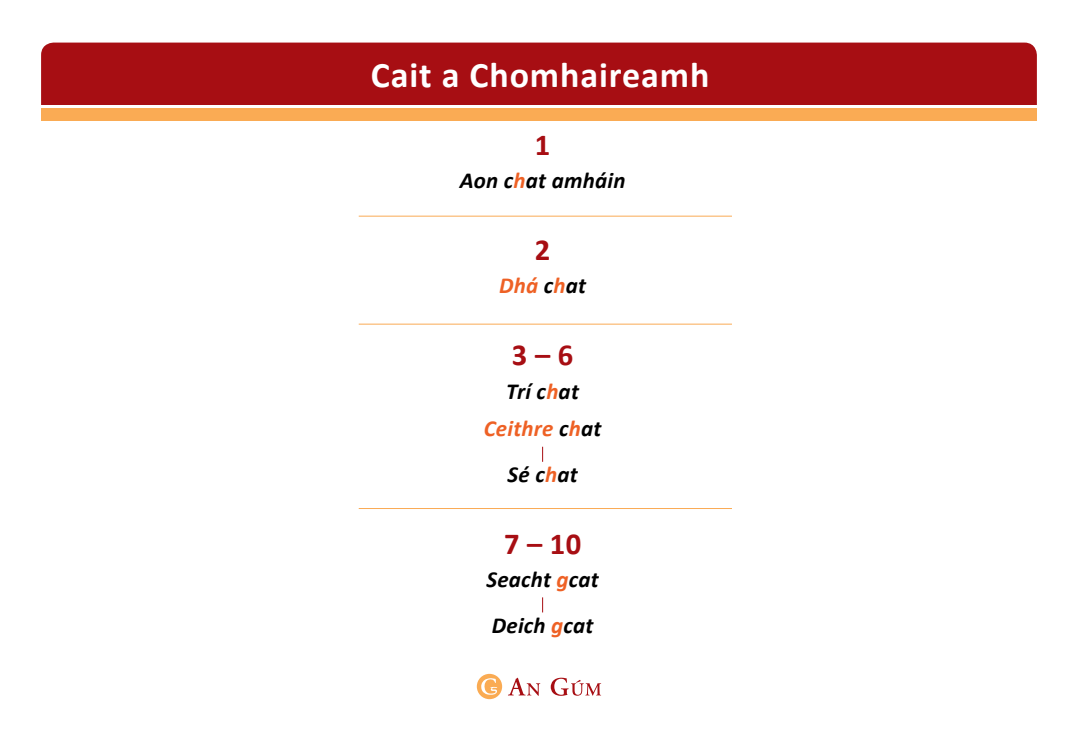
<style>
.page{position:relative;width:1078px;height:738px;background:#fff}
.page>*{position:absolute;margin:0;border:0;box-sizing:border-box;transform-origin:0 0}
.t1{font:700 36px "Calibri";letter-spacing:.025em;color:#fff}
.t2{font:700 30.55px "Calibri";color:#a70e13}
.t3{font:italic 700 22.95px/37.9px "Calibri";letter-spacing:.01em;color:#000;text-align:center}
.t4{font:italic 700 22.95px "Calibri";letter-spacing:.01em;color:#ee6125}
.s1{color:#ee6125}
.s2{color:#000}
</style>
<div class="page">
<div style="left:41px;top:43px;width:995px;height:88px;background:#a70e13;border-radius:13px"></div>
<div style="left:22px;top:105px;width:1029px;height:30px;background:#fff"></div>
<div style="left:41px;top:108px;width:995px;height:13px;background:#faab54"></div>
<hr style="left:358px;top:215px;width:373px;height:1px;background:#faab54">
<hr style="left:358px;top:323px;width:373px;height:1px;background:#faab54">
<svg style="left:542px;top:446px;width:1px;height:15px"></svg>
<svg style="left:542px;top:597px;width:1px;height:15px"></svg>
<hr style="left:358px;top:507px;width:373px;height:1px;background:#faab54">
<svg style="left:476px;top:673px;width:26px;height:25px"></svg>
<svg style="left:481px;top:677px;width:16px;height:17px"></svg>
<svg style="left:508px;top:677px;width:32px;height:18px"></svg>
<svg style="left:550px;top:677px;width:51px;height:18px"></svg>
<h1 class="t1" style="left:371px;top:53px;width:340px">Cait a Chomhaireamh</h1>
<h2 class="t2" style="left:534px;top:125px;width:17px">1</h2>
<p class="t3" style="left:459px;top:160px;width:167px">Aon c<span class="s1">h</span>at amháin</p>
<h2 class="t2" style="left:534px;top:230px;width:17px">2</h2>
<p class="t4" style="left:499px;top:271px;width:89px">Dhá <span class="s2">c</span>h<span class="s2">at</span></p>
<h2 class="t2" style="left:512px;top:335px;width:63px">3 – 6</h2>
<p class="t3" style="left:483px;top:370px;width:119px">Trí c<span class="s1">h</span>at<br><span class="s1">Ceithre</span> c<span class="s1">h</span>at</p>
<p class="t3" style="left:507px;top:454px;width:72px">Sé c<span class="s1">h</span>at</p>
<h2 class="t2" style="left:504px;top:524px;width:79px">7 – 10</h2>
<p class="t3" style="left:486px;top:555px;width:114px;line-height:45.7px;text-align:left">Seacht <span class="s1">g</span>cat<br>Deich <span class="s1">g</span>cat</p>
</div>
